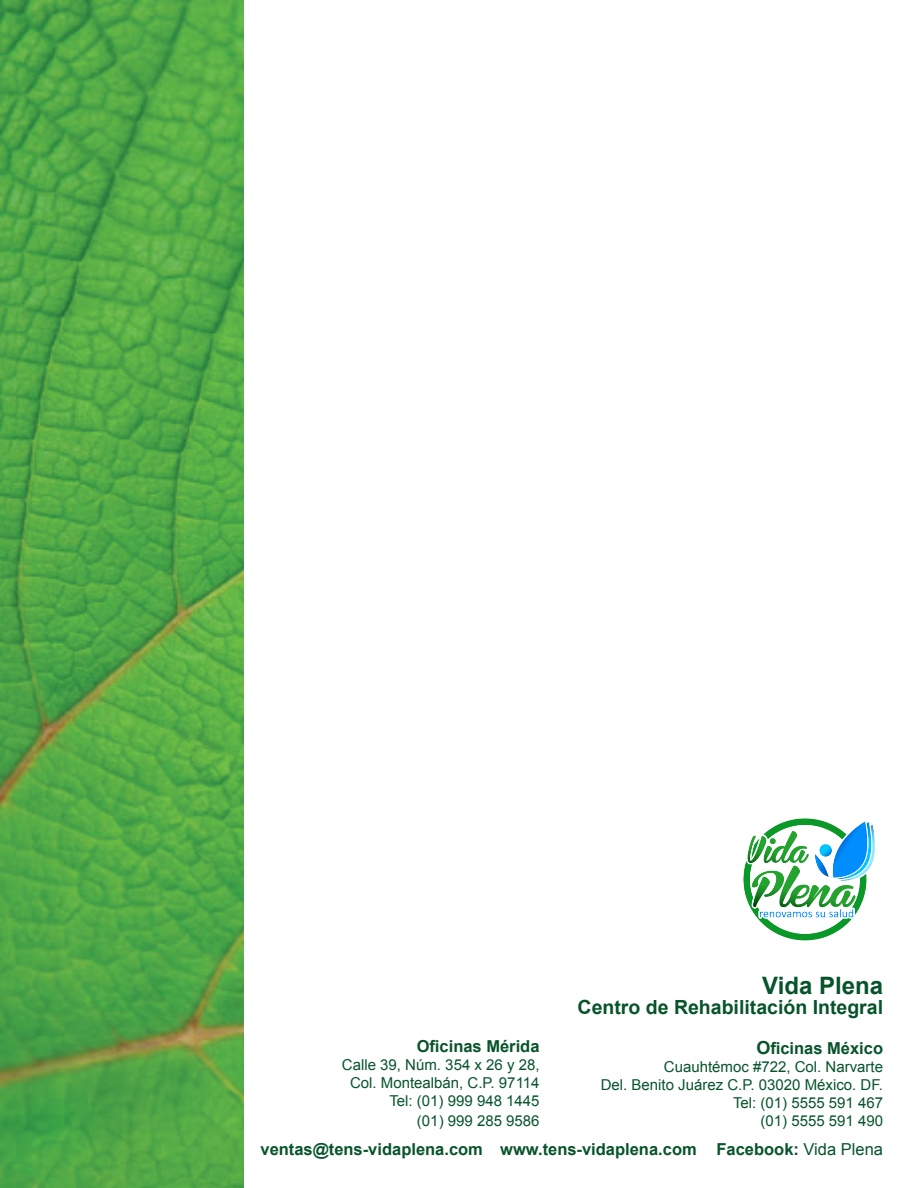
<style>
.page{position:relative;width:918px;height:1188px;background:#fff}
.page>*{position:absolute;margin:0;border:0;box-sizing:border-box;transform-origin:0 0}
.t1{font:700 24px "Arial";color:#07542b}
.t2{font:700 19.5px "Arial";color:#07542b}
.t3{font:700 16.5px "Arial";color:#07542b}
.t4{font:15px/18px "Arial";color:#07542b;text-align:right}
.s1{font-size:18px}
.s2{font-weight:400}
</style>
<div class="page">
<img style="left:0;top:0;width:243px;height:1188px">
<img style="left:743px;top:818px;width:132px;height:123px">
<p class="t3" style="left:417px;top:1036px;width:124px">Oficinas Mérida</p>
<p class="t4" style="left:342px;top:1056px;width:199px">Calle 39, Núm. 354 x 26 y 28,<br>Col. Montealbán, C.P. 97114<br>Tel: (01) 999 948 1445</p>
<p class="t4" style="left:417px;top:1112px;width:124px">(01) 999 285 9586</p>
<h1 class="t1" style="left:762px;top:970px;width:122px">Vida Plena</h1>
<h2 class="t2" style="left:578px;top:994px;width:307px">Centro de Rehabilitación Integral</h2>
<p class="t3" style="left:756px;top:1037px;width:128px"><span class="s1">O</span>ficinas México</p>
<p class="t4" style="left:601px;top:1057px;width:284px">Cuauhtémoc #722, Col. Narvarte<br>Del. Benito Juárez C.P. 03020 México. DF.<br>Tel: (01) 5555 591 467<br>(01) 5555 591 490</p>
<p class="t3" style="left:261px;top:1138px;width:438px">ventas@tens-vidaplena.com www.tens-vidaplena.com</p>
<p class="t3" style="left:717px;top:1138px;width:168px">Facebook: <span class="s2">Vida Plena</span></p>
</div>
